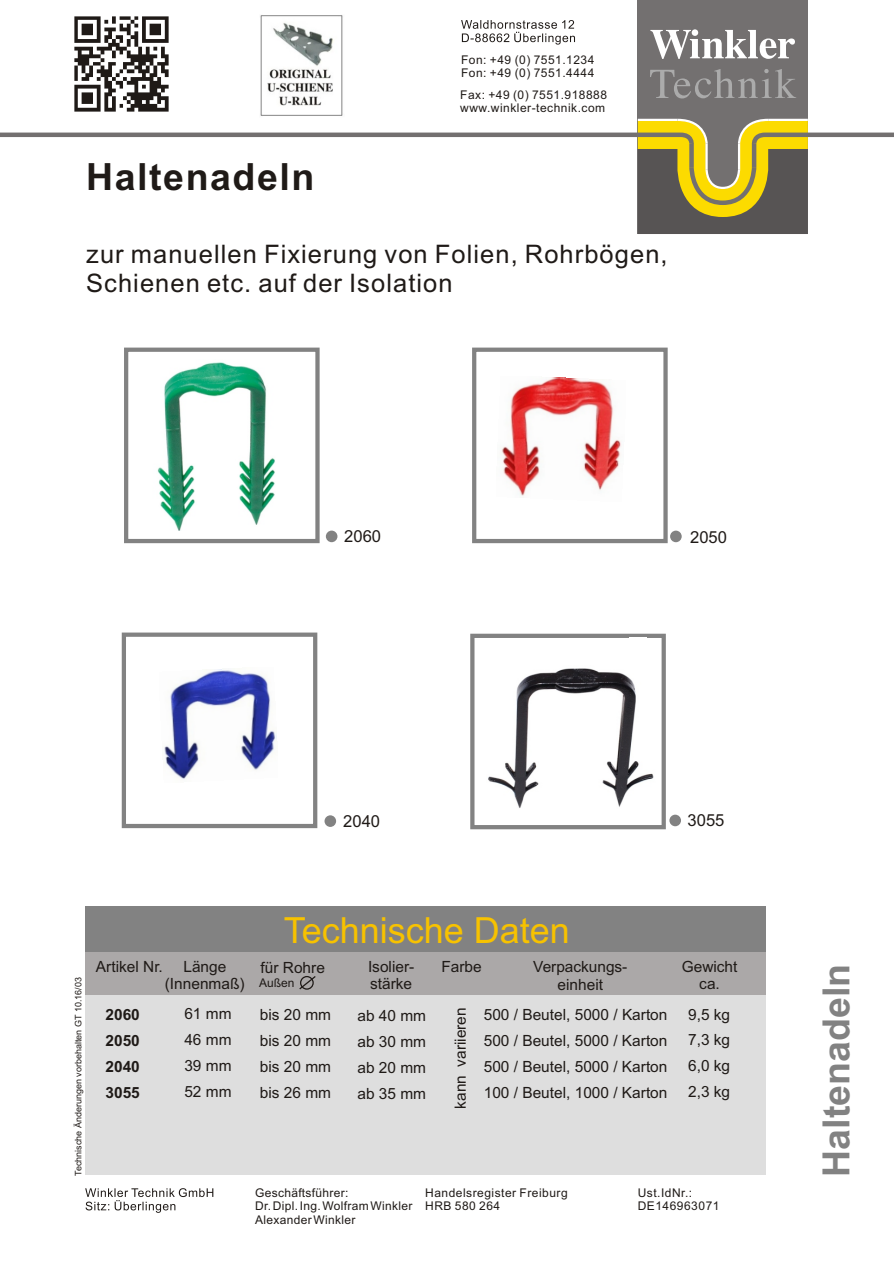
<style>
.page{position:relative;width:894px;height:1263px;background:#fff}
.page>*{position:absolute;margin:0;border:0;box-sizing:border-box;transform-origin:0 0}
.t1{font:700 37.5px "Arial";color:#828282}
.t2{font:700 37.5px "Arial";letter-spacing:.04em;color:#1f1a17}
.t3{font:36px "Arial";color:#f7c200}
.t4{font:25.5px/28.5px "Arial";letter-spacing:.04em;color:#1f1a17}
.t5{font:16.65px "Arial";color:#1f1a17}
.t6{font:15.45px/26px "Arial";color:#1f1a17;text-align:justify}
.t7{font:700 15.45px/26px "Arial";color:#1f1a17;text-align:justify}
.t8{font:12px/13.4px "Arial";letter-spacing:.04em;color:#1f1a17}
.t9{font:9px "Arial";color:#1f1a17}
</style>
<div class="page">
<div style="left:638px;top:0;width:170px;height:234px;background:#737070"></div>
<svg style="left:0;top:118px;width:894px;height:116px"></svg>
<hr style="left:768px;top:119px;width:40px;height:2px;background:#fff">
<svg style="left:650px;top:29px;width:145px;height:30px"></svg>
<svg style="left:650px;top:69px;width:146px;height:29px"></svg>
<div style="left:122px;top:633px;width:195px;height:195px;border:4px solid #828282"></div>
<div style="left:85px;top:995px;width:680px;height:179px;background:#dedede"></div>
<div style="left:85px;top:951px;width:680px;height:44px;background:#aba8a8"></div>
<div style="left:85px;top:906px;width:680px;height:45px;background:#828282"></div>
<svg style="left:299px;top:976px;width:17px;height:14px"></svg>
<div style="left:124px;top:348px;width:196px;height:195px;border:4px solid #828282"></div>
<div style="left:472px;top:348px;width:196px;height:195px;border:4px solid #828282"></div>
<div style="left:470px;top:634px;width:196px;height:195px;border:4px solid #828282"></div>
<div style="left:326px;top:531px;width:11px;height:11px;background:#828282;border-radius:50%"></div>
<div style="left:325px;top:815px;width:11px;height:12px;background:#828282;border-radius:50%"></div>
<div style="left:669px;top:815px;width:12px;height:11px;background:#828282;border-radius:50%"></div>
<div style="left:670px;top:531px;width:12px;height:11px;background:#828282;border-radius:50%"></div>
<div style="left:629px;top:637px;width:18px;height:185px;background:#fff"></div>
<svg style="left:85px;top:1188px;width:128px;height:25px"></svg>
<img style="left:501px;top:377px;width:120px;height:121px">
<img style="left:164px;top:669px;width:113px;height:110px">
<img style="left:157px;top:362px;width:118px;height:168px">
<img style="left:488px;top:668px;width:166px;height:140px">
<svg style="left:461px;top:20px;width:114px;height:25px"></svg>
<img style="left:74px;top:17px;width:95px;height:94px">
<img style="left:260px;top:15px;width:83px;height:101px">
<h1 class="t2" style="left:86px;top:163px;width:230px">Haltenadeln</h1>
<p class="t8" style="left:461px;top:54px;width:135px">Fon: +49 (0) 7551.1234<br>Fon: +49 (0) 7551.4444</p>
<p class="t8" style="left:460px;top:89px;width:148px">Fax: +49 (0) 7551.918888 www.winkler-technik.com</p>
<h3 class="t4" style="left:86px;top:243px;width:583px">zur manuellen Fixierung von Folien, Rohrbögen,<br>Schienen etc. auf der Isolation</h3>
<p class="t5" style="left:344px;top:529px;width:38px">2060</p>
<p class="t5" style="left:690px;top:530px;width:38px">2050</p>
<p class="t5" style="left:343px;top:814px;width:38px">2040</p>
<p class="t5" style="left:688px;top:814px;width:38px">3055</p>
<p class="t9" style="left:75px;top:1176px;width:200px;rotate:-90deg">Technische Änderungen vorbehalten GT 10.16/03</p>
<h2 class="t3" style="left:284px;top:917px;width:288px">Technische Daten</h2>
<p class="t6" style="left:441px;top:955px;width:42px">Farbe</p>
<p class="t6" style="left:533px;top:960px;width:96px;line-height:17.2px;text-align:center">Verpackungs&shy;einheit</p>
<p class="t6" style="left:682px;top:959px;width:57px;line-height:17.2px;text-align:center">Gewicht ca.</p>
<p class="t6" style="left:165px;top:960px;width:81px;line-height:16.6px;text-align:center">Länge (Innenmaß)</p>
<h1 class="t1" style="left:822px;top:1177px;width:214px;rotate:-90deg">Haltenadeln</h1>
<p class="t6" style="left:368px;top:960px;width:48px;line-height:17.2px">Isolier&shy;stärke</p>
<p class="t6" style="left:261px;top:956px;width:66px">für Rohre</p>
<p class="t8" style="left:259px;top:977px;width:37px">Außen</p>
<p class="t6" style="left:96px;top:955px;width:68px">Artikel Nr.</p>
<p class="t6" style="left:184px;top:1003px;width:49px">61 mm 46 mm 39 mm 52 mm</p>
<p class="t6" style="left:449px;top:1109px;width:103px;rotate:-90deg">kann variieren</p>
<p class="t7" style="left:106px;top:1003px;width:36px">2060<br>2050<br>2040<br>3055</p>
<p class="t6" style="left:358px;top:1004px;width:70px">ab 40 mm ab 30 mm ab 20 mm ab 35 mm</p>
<p class="t6" style="left:688px;top:1003px;width:44px">9,5 kg 7,3 kg 6,0 kg 2,3 kg</p>
<p class="t6" style="left:484px;top:1003px;width:185px">500 / Beutel, 5000 / Karton 500 / Beutel, 5000 / Karton 500 / Beutel, 5000 / Karton 100 / Beutel, 1000 / Karton</p>
<p class="t6" style="left:260px;top:1003px;width:73px">bis 20 mm bis 20 mm bis 20 mm bis 26 mm</p>
<p class="t8" style="left:255px;top:1187px;width:159px">Geschäftsführer:<br>Dr. Dipl. Ing. Wolfram Winkler<br>Alexander Winkler</p>
<p class="t8" style="left:638px;top:1187px;width:83px">Ust.IdNr.:<br>DE146963071</p>
<p class="t8" style="left:425px;top:1187px;width:144px">Handelsregister Freiburg<br>HRB 580 264</p>
</div>
